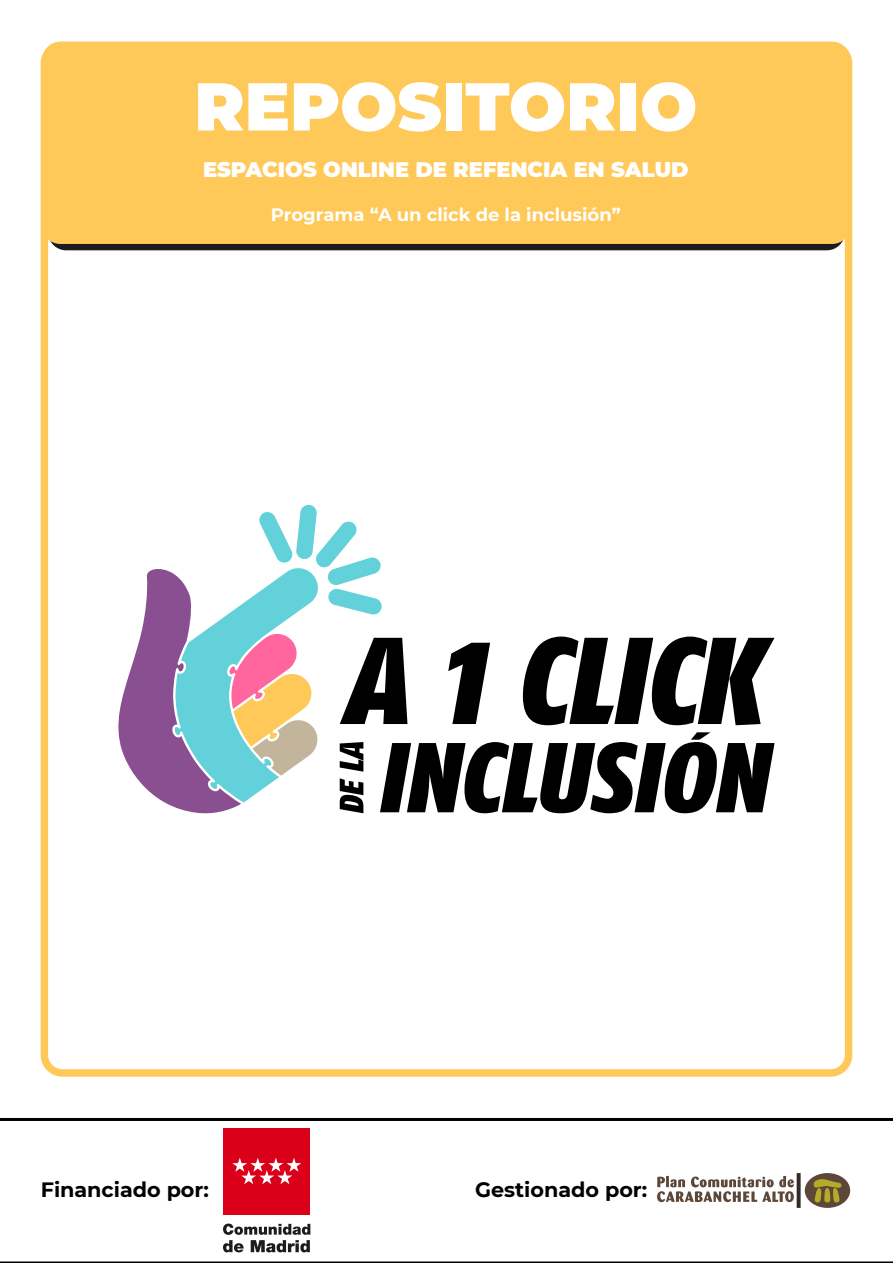
<style>
.page{position:relative;width:893px;height:1263px;background:#fff}
.page>*{position:absolute;margin:0;border:0;box-sizing:border-box;transform-origin:0 0}
.t1{font:900 67.5px "Montserrat";color:#fff}
.t2{font:900 21px "Montserrat";color:#fff}
.t3{font:700 20.7px "Montserrat";color:#000}
.t4{font:700 18px "Montserrat";color:#fff}
</style>
<div class="page">
<div style="left:41px;top:42px;width:811px;height:1035px;border:8px solid #ffc959;border-radius:18px"></div>
<div style="left:48px;top:57px;width:797px;height:193px;background:#1c1c1c;border-radius:18px"></div>
<div style="left:42px;top:42px;width:808px;height:202px;background:#ffc959;border-radius:18px"></div>
<svg style="left:118px;top:504px;width:656px;height:310px"></svg>
<div style="left:805px;top:1173px;width:45px;height:35px;background:#5c4738;border-radius:50%"></div>
<svg style="left:813px;top:1179px;width:29px;height:24px"></svg>
<svg style="left:797px;top:1173px;width:4px;height:35px"></svg>
<svg style="left:657px;top:1176px;width:137px;height:26px"></svg>
<div style="left:224px;top:1128px;width:86px;height:87px;background:#db001a"></div>
<svg style="left:232px;top:1158px;width:69px;height:26px"></svg>
<svg style="left:223px;top:1223px;width:87px;height:29px"></svg>
<hr style="left:0;top:1118px;width:893px;height:3px;background:#000">
<hr style="left:0;top:1261px;width:893px;height:2px;background:#000">
<h1 class="t1" style="left:194px;top:56px;width:504px">REPOSITORIO</h1>
<p class="t2" style="left:203px;top:154px;width:487px">ESPACIOS ONLINE DE REFENCIA EN SALUD</p>
<p class="t4" style="left:271px;top:201px;width:351px">Programa “A un click de la inclusión”</p>
<p class="t3" style="left:41px;top:1174px;width:170px">Financiado por:</p>
<p class="t3" style="left:475px;top:1174px;width:174px">Gestionado por:</p>
</div>
